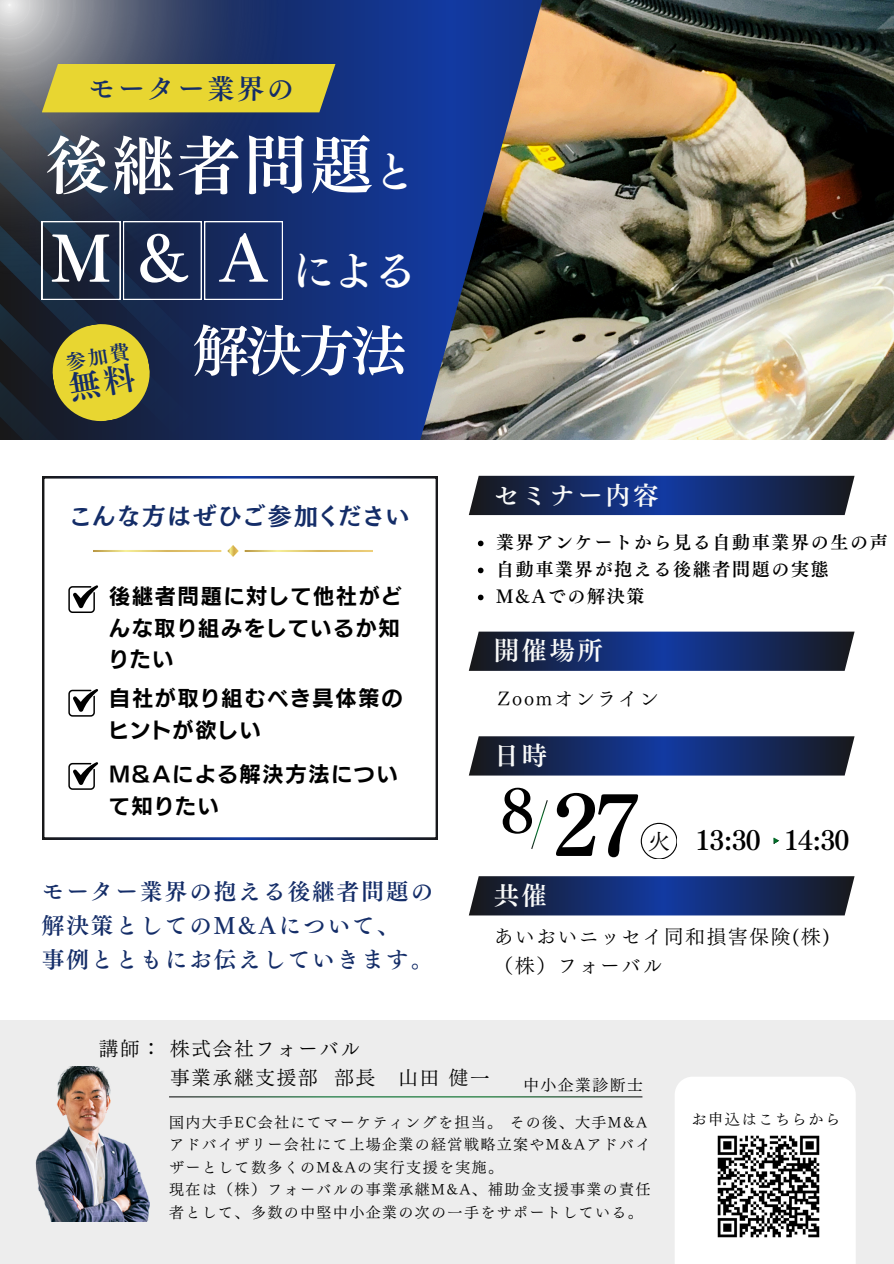
<style>
.page{position:relative;width:894px;height:1264px;background:#fff}
.page>*{position:absolute;margin:0;border:0;box-sizing:border-box;transform-origin:0 0}
.t1{font:82.05px "Canva Tsuku Min Pr 6 N B";color:#000}
.t2{font:63.3px "Canva Tsuku Min Pr 6 N B";letter-spacing:.045em;color:#fff}
.t3{font:62.85px "Canva Tsuku Min Pr 6 N B";color:#fff}
.t4{font:58.95px "Canva Tsuku Min Pr 6 N B";color:#000}
.t5{font:55.65px "Canva Tsuku Min Pr 6 N B";color:#fff}
.t6{font:43.5px "Canva Tsuku Min Pr 6 N B";color:#fff}
.t7{font:27.3px "Canva Tsuku Min Pr 6 N B";letter-spacing:.09em;color:#142d68}
.t8{font:26.1px "Canva Tsuku Min Pr 6 N B";letter-spacing:-.03em;color:#000}
.t9{font:25.5px "Canva Tsuku Min Pr 6 N B";letter-spacing:.09em;color:#f9faf9}
.t10{font:24px "TEST Mode Min B B";letter-spacing:.09em;color:#142d68}
.t11{font:22.5px/33.8px "Canva Tsuku Min Pr 6 N B";letter-spacing:.09em;color:#142d68}
.t12{font:22.5px "Canva Tsuku Min Pr 6 N R";color:#000}
.t13{font:21px/31.5px "TEST New Rodin B";letter-spacing:.09em;color:#000}
.t14{font:19.5px "Canva Tsuku Min Pr 6 N R";letter-spacing:.09em;color:#000}
.t15{font:18px "Canva Tsuku Min Pr 6 N B";letter-spacing:.09em;color:#000}
.t16{font:15.9px "Canva Tsuku Min Pr 6 N R";letter-spacing:.09em;color:#000}
.t17{font:15.3px "Canva Tsuku Min Pr 6 N R";letter-spacing:.09em;color:#000}
.t18{font:15px/22.5px "Canva Tsuku Min Pr 6 N R";letter-spacing:.09em;color:#000}
</style>
<div class="page">
<svg style="left:225px;top:0;width:194px;height:440px;background:#133181"></svg>
<img style="left:0;top:0;width:298px;height:293px">
<img style="left:0;top:53px;width:225px;height:387px">
<img style="left:419px;top:0;width:474px;height:440px">
<div style="left:0;top:1020px;width:893px;height:243px;background:#ededed"></div>
<div style="left:675px;top:1077px;width:180px;height:186px;background:#fff"></div>
<svg style="left:42px;top:476px;width:395px;height:363px"></svg>
<svg style="left:68px;top:688px;width:31px;height:28px"></svg>
<img style="left:93px;top:545px;width:279px;height:12px">
<svg style="left:68px;top:761px;width:31px;height:28px"></svg>
<svg style="left:68px;top:585px;width:31px;height:28px"></svg>
<div style="left:42px;top:64px;width:293px;height:48px;background:#e8d631"></div>
<hr style="left:169px;top:1096px;width:473px;height:1px;background:#fff">
<svg style="left:640px;top:822px;width:36px;height:36px"></svg>
<svg style="left:531px;top:800px;width:17px;height:49px"></svg>
<svg style="left:468px;top:476px;width:386px;height:39px;background:#1b2f63"></svg>
<svg style="left:773px;top:837px;width:6px;height:7px"></svg>
<svg style="left:469px;top:736px;width:385px;height:39px;background:#1c3064"></svg>
<svg style="left:468px;top:631px;width:386px;height:40px;background:#1f3266"></svg>
<svg style="left:469px;top:876px;width:385px;height:39px;background:#1b2f64"></svg>
<img style="left:35px;top:1066px;width:115px;height:154px">
<svg style="left:42px;top:221px;width:241px;height:79px;background:#253559"></svg>
<img style="left:715px;top:1133px;width:106px;height:105px">
<svg style="left:478px;top:540px;width:5px;height:6px"></svg>
<svg style="left:478px;top:567px;width:5px;height:6px"></svg>
<svg style="left:478px;top:594px;width:5px;height:6px"></svg>
<svg style="left:49px;top:320px;width:104px;height:105px;background:#a49b33"></svg>
<h5 class="t7" style="left:88px;top:75px;width:207px">モーター業界の</h5>
<p class="t2" style="left:46px;top:133px;width:329px">後継者問題</p>
<h5 class="t6" style="left:372px;top:150px;width:45px">と</h5>
<h5 class="t3" style="left:51px;top:226px;width:139px">M &amp;</h5>
<h1 class="t3" style="left:218px;top:226px;width:52px">A</h1>
<p class="t6" style="left:291px;top:249px;width:127px">による</p>
<h5 class="t5" style="left:193px;top:323px;width:215px">解決方法</h5>
<h2 class="t10" style="left:71px;top:504px;width:340px">こんな方はぜひご参加ください</h2>
<p class="t13" style="left:109px;top:580px;width:294px;text-align:justify">後継者問題に対して他社がどんな取り組みをしているか知りたい</p>
<p class="t13" style="left:109px;top:682px;width:295px">自社が取り組むべき具体策のヒントが欲しい</p>
<p class="t13" style="left:109px;top:758px;width:290px">M&amp;Aによる解決方法について知りたい</p>
<p class="t11" style="left:42px;top:875px;width:393px">モーター業界の抱える後継者問題の解決策としてのM&amp;Aについて、<br>事例とともにお伝えしていきます。</p>
<h6 class="t9" style="left:493px;top:482px;width:166px">セミナー内容</h6>
<p class="t15" style="left:496px;top:532px;width:393px">業界アンケートから見る自動車業界の生の声</p>
<p class="t15" style="left:496px;top:559px;width:334px">自動車業界が抱える後継者問題の実態</p>
<p class="t15" style="left:496px;top:586px;width:150px">M&amp;Aでの解決策</p>
<h5 class="t9" style="left:493px;top:637px;width:110px">開催場所</h5>
<p class="t14" style="left:497px;top:688px;width:163px">Zoomオンライン</p>
<p class="t9" style="left:493px;top:742px;width:55px">日時</p>
<p class="t4" style="left:500px;top:781px;width:35px">8</p>
<p class="t1" style="left:552px;top:783px;width:90px">27</p>
<h5 class="t9" style="left:493px;top:882px;width:55px">共催</h5>
<p class="t12" style="left:647px;top:829px;width:22px">火</p>
<p class="t8" style="left:695px;top:827px;width:67px">13:30</p>
<h5 class="t8" style="left:784px;top:827px;width:67px">14:30</h5>
<p class="t14" style="left:493px;top:926px;width:337px">あいおいニッセイ同和損害保険(株)</p>
<p class="t14" style="left:493px;top:955px;width:170px">（株）フォーバル</p>
<p class="t14" style="left:99px;top:1038px;width:64px">講師：</p>
<p class="t14" style="left:170px;top:1038px;width:191px">株式会社フォーバル</p>
<p class="t14" style="left:170px;top:1067px;width:205px">事業承継支援部 部長</p>
<p class="t14" style="left:398px;top:1067px;width:91px">山田 健一</p>
<p class="t16" style="left:523px;top:1076px;width:120px">中小企業診断士</p>
<p class="t18" style="left:169px;top:1110px;width:483px">国内大手EC会社にてマーケティングを担当。その後、大手M&amp;Aアドバイザリー会社にて上場企業の経営戦略立案やM&amp;Aアドバイザーとして数多くのM&amp;Aの実行支援を実施。</p>
<p class="t18" style="left:169px;top:1178px;width:483px">現在は（株）フォーバルの事業承継M&amp;A、補助金支援事業の責任者として、多数の中堅中小企業の次の一手をサポートしている。</p>
<p class="t17" style="left:691px;top:1111px;width:150px">お申込はこちらから</p>
</div>
